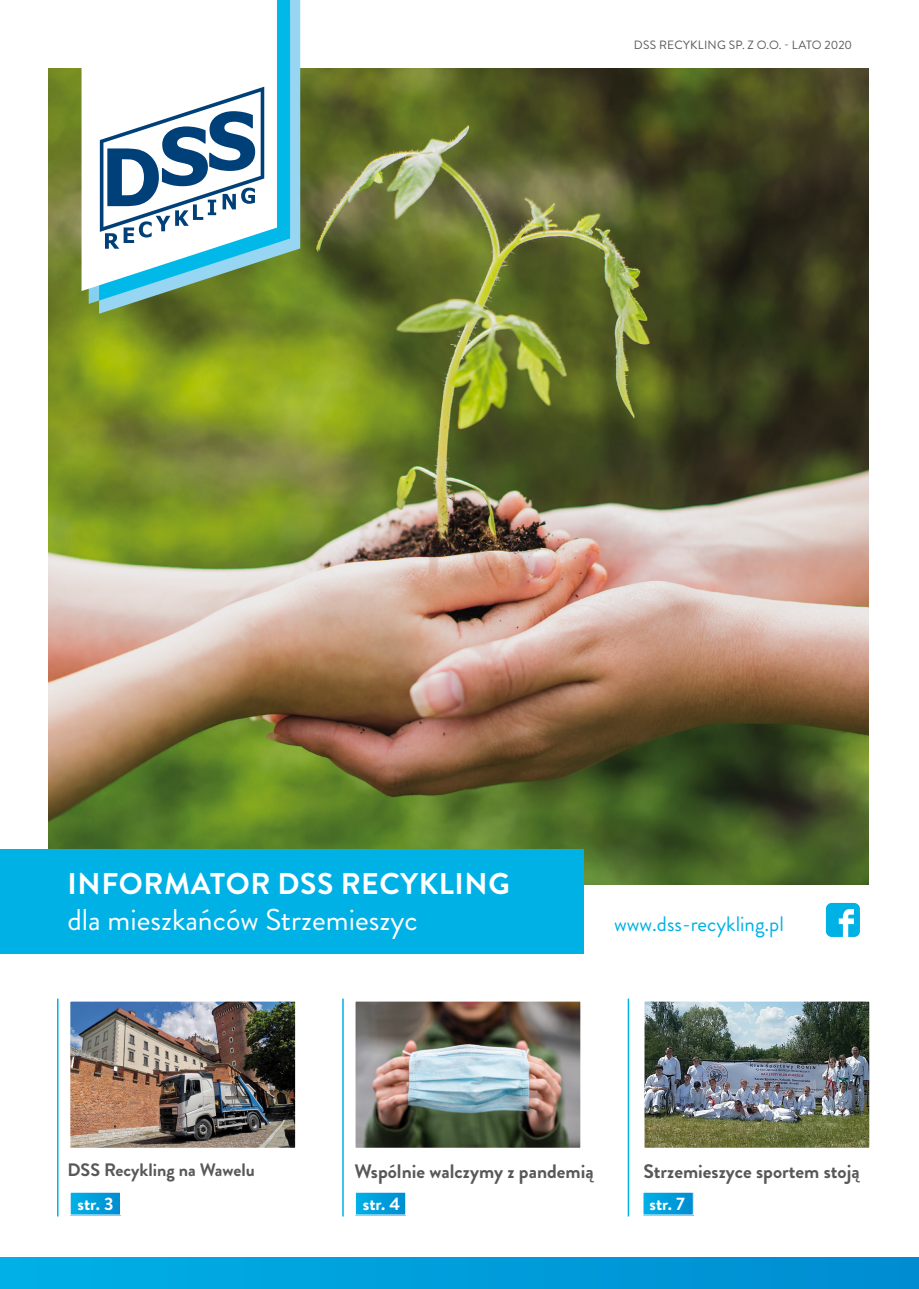
<style>
.page{position:relative;width:919px;height:1289px;background:#fff}
.page>*{position:absolute;margin:0;border:0;box-sizing:border-box;transform-origin:0 0}
.t1{font:30px "Brandon Grotesque";color:#fff}
.t2{font:700 30px "Brandon Grotesque";letter-spacing:.02em;color:#fff}
.t3{font:21px "Brandon Grotesque";color:#00b1e6}
.t4{font:700 19.5px "Brandon Grotesque";color:#58585a}
.t5{font:700 18px "Brandon Grotesque";color:#58585a}
.t6{font:700 18px "Brandon Grotesque";color:#fff}
.t7{font:12px "Brandon Grotesque";letter-spacing:.02em;color:#58585a}
</style>
<div class="page">
<img style="left:49px;top:68px;width:819px;height:816px">
<img style="left:71px;top:1002px;width:223px;height:144px">
<div style="left:67px;top:998px;width:231px;height:152px;border:3px solid #fff"></div>
<img style="left:356px;top:1002px;width:223px;height:144px">
<div style="left:352px;top:998px;width:231px;height:152px;border:3px solid #fff"></div>
<img style="left:645px;top:1002px;width:223px;height:144px">
<div style="left:641px;top:998px;width:231px;height:152px;border:3px solid #fff"></div>
<svg style="left:99px;top:0;width:201px;height:314px;background:#7ca586"></svg>
<svg style="left:99px;top:0;width:191px;height:300px;background:#2fabac"></svg>
<svg style="left:81px;top:0;width:196px;height:291px"></svg>
<svg style="left:100px;top:87px;width:164px;height:162px"></svg>
<div style="left:0;top:849px;width:583px;height:104px;background:#00b1e6"></div>
<div style="left:70px;top:1192px;width:50px;height:22px;background:linear-gradient(to right,#00b1e7,#008ed2)"></div>
<div style="left:70px;top:1191px;width:51px;height:24px;border:1px solid #fff"></div>
<div style="left:355px;top:1192px;width:50px;height:22px;background:linear-gradient(to right,#00b1e7,#008ed2)"></div>
<div style="left:355px;top:1191px;width:51px;height:24px;border:1px solid #fff"></div>
<div style="left:643px;top:1192px;width:50px;height:22px;background:linear-gradient(to right,#00b0e6,#008dd1)"></div>
<div style="left:642px;top:1191px;width:51px;height:24px;border:1px solid #fff"></div>
<div style="left:0;top:1257px;width:918px;height:31px;background:linear-gradient(to right,#00b0e6,#008cd1)"></div>
<svg style="left:825px;top:902px;width:34px;height:34px"></svg>
<hr style="left:57px;top:998px;width:2px;height:218px;background:#00b1e6">
<hr style="left:342px;top:998px;width:2px;height:218px;background:#00b1e6">
<hr style="left:627px;top:998px;width:2px;height:218px;background:#00b1e6">
<p class="t7" style="left:634px;top:36px;width:220px">DSS RECYKLING SP. Z O.O. - LATO 2020</p>
<h1 class="t2" style="left:68px;top:862px;width:443px">INFORMATOR DSS RECYKLING</h1>
<h1 class="t1" style="left:67px;top:898px;width:352px">dla mieszkańców Strzemieszyc</h1>
<p class="t3" style="left:614px;top:908px;width:171px">www.dss-recykling.pl</p>
<p class="t5" style="left:67px;top:1157px;width:189px">DSS Recykling na Wawelu</p>
<p class="t4" style="left:354px;top:1157px;width:241px">Wspólnie walczymy z pandemią</p>
<p class="t4" style="left:643px;top:1157px;width:218px">Strzemieszyce sportem stoją</p>
<p class="t6" style="left:77px;top:1190px;width:38px">str. 3</p>
<p class="t6" style="left:363px;top:1190px;width:39px">str. 4</p>
<p class="t6" style="left:649px;top:1190px;width:37px">str. 7</p>
</div>
